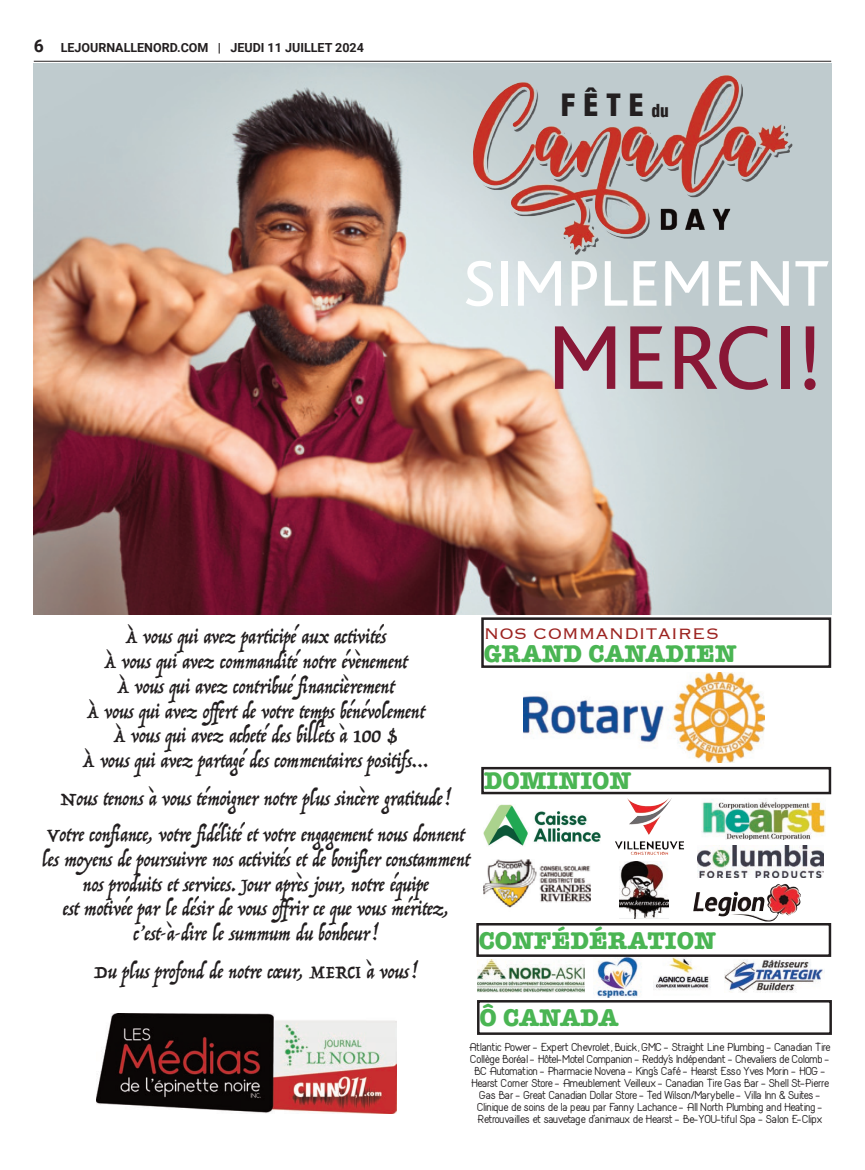
<style>
.page{position:relative;width:865px;height:1170px;background:#fff}
.page>*{position:absolute;margin:0;border:0;box-sizing:border-box;transform-origin:0 0}
.t1{font:900 condensed 30px "Helvetica Condensed";color:#231f20}
.t2{font:700 25px "American Typewriter";color:#4ab553}
.t3{font:20px/24.8px "Trattatello";color:#231f20;text-align:center}
.t4{font:300 20px "Copperplate";color:#9c2320}
.t5{font:700 12.5px "Roboto";color:#231f20}
.t6{font:11.25px/12px "Hover Classic";color:#231f20;text-align:center}
.s1{font-size:17.5px}
</style>
<div class="page">
<hr style="left:34px;top:61px;width:796px;height:1px;background:#231f20">
<div style="left:481px;top:617px;width:349px;height:51px;border:2px solid #231f20"></div>
<img style="left:523px;top:672px;width:241px;height:91px">
<div style="left:481px;top:767px;width:349px;height:27px;border:2px solid #231f20"></div>
<img style="left:483px;top:804px;width:117px;height:42px">
<img style="left:724px;top:960px;width:99px;height:33px">
<img style="left:477px;top:960px;width:107px;height:32px">
<img style="left:34px;top:63px;width:796px;height:551px">
<svg style="left:465px;top:261px;width:28px;height:45px"></svg>
<div style="left:501px;top:261px;width:6px;height:45px;background:#fff"></div>
<svg style="left:517px;top:261px;width:43px;height:45px"></svg>
<svg style="left:571px;top:261px;width:25px;height:45px"></svg>
<svg style="left:604px;top:261px;width:23px;height:45px"></svg>
<svg style="left:633px;top:261px;width:23px;height:45px"></svg>
<svg style="left:665px;top:261px;width:43px;height:45px"></svg>
<svg style="left:718px;top:261px;width:23px;height:45px"></svg>
<svg style="left:750px;top:261px;width:38px;height:45px"></svg>
<svg style="left:795px;top:261px;width:33px;height:45px"></svg>
<svg style="left:554px;top:326px;width:61px;height:63px;background:#b48897"></svg>
<svg style="left:630px;top:326px;width:32px;height:63px;background:#a87384"></svg>
<svg style="left:674px;top:326px;width:93px;height:64px;background:#ab8794"></svg>
<div style="left:780px;top:326px;width:8px;height:63px;background:#891736"></div>
<svg style="left:803px;top:326px;width:12px;height:64px"></svg>
<img style="left:472px;top:82px;width:175px;height:165px">
<svg style="left:569px;top:247px;width:20px;height:8px"></svg>
<div style="left:549px;top:83px;width:139px;height:37px;background:#bfcbce"></div>
<img style="left:483px;top:860px;width:107px;height:48px">
<img style="left:693px;top:884px;width:107px;height:37px">
<img style="left:701px;top:798px;width:124px;height:41px">
<img style="left:619px;top:861px;width:49px;height:57px">
<img style="left:97px;top:1013px;width:299px;height:100px">
<img style="left:615px;top:798px;width:68px;height:57px">
<svg style="left:697px;top:845px;width:127px;height:33px"></svg>
<img style="left:697px;top:846px;width:126px;height:31px">
<img style="left:593px;top:957px;width:48px;height:41px">
<img style="left:653px;top:957px;width:58px;height:33px">
<div style="left:476px;top:1000px;width:355px;height:35px;border:2px solid #231f20"></div>
<div style="left:476px;top:923px;width:354px;height:34px;border:2px solid #231f20"></div>
<p class="t5" style="left:34px;top:41px;width:331px"><span class="s1">6</span> LEJOURNALLENORD.COM | JEUDI 11 JUILLET 2024</p>
<p class="t1" style="left:560px;top:89px;width:110px">FÊTE <span class="s1">du</span></p>
<p class="t3" style="left:125px;top:624px;width:262px">À vous qui avez participé aux activités</p>
<p class="t3" style="left:104px;top:649px;width:305px">À vous qui avez commandité notre évènement</p>
<p class="t3" style="left:117px;top:674px;width:279px">À vous qui avez contribué financièrement</p>
<p class="t3" style="left:86px;top:698px;width:339px">À vous qui avez offert de votre temps bénévolement</p>
<p class="t3" style="left:113px;top:723px;width:286px">À vous qui avez acheté des billets à 100 $</p>
<p class="t3" style="left:82px;top:748px;width:348px">À vous qui avez partagé des commentaires positifs…</p>
<p class="t3" style="left:60px;top:785px;width:391px">Nous tenons à vous témoigner notre plus sincère gratitude !</p>
<p class="t3" style="left:41px;top:822px;width:429px">Votre confiance, votre fidélité et votre engagement nous donnent les moyens de poursuivre nos activités et de bonifier constamment nos produits et services. Jour après jour, notre équipe</p>
<p class="t3" style="left:62px;top:896px;width:387px">est motivée par le désir de vous offrir ce que vous méritez,</p>
<p class="t3" style="left:133px;top:921px;width:246px">c’est-à-dire le summum du bonheur !</p>
<p class="t3" style="left:94px;top:958px;width:324px">Du plus profond de notre cœur, MERCI à vous !</p>
<p class="t4" style="left:483px;top:624px;width:236px">NOS COMMANDITAIRES</p>
<p class="t2" style="left:483px;top:638px;width:254px">GRAND CANADIEN</p>
<p class="t2" style="left:483px;top:765px;width:149px">DOMINION</p>
<p class="t2" style="left:478px;top:925px;width:238px">CONFÉDÉRATION</p>
<p class="t2" style="left:479px;top:1002px;width:140px">Ô CANADA</p>
<p class="t6" style="left:469px;top:1041px;width:362px">Atlantic Power - Expert Chevrolet, Buick, GMC - Straight Line Plumbing - Canadian Tire Collège Boréal - Hôtel-Motel Companion - Reddy’s Indépendant - Chevaliers de Colomb - BC Automation - Pharmacie Novena - King’s Café - Hearst Esso Yves Morin - HOG - Hearst Corner Store - Ameublement Veilleux - Canadian Tire Gas Bar - Shell St-Pierre Gas Bar - Great Canadian Dollar Store - Ted Wilson/Marybelle - Villa Inn &amp; Suites - Clinique de soins de la peau par Fanny Lachance - All North Plumbing and Heating - Retrouvailles et sauvetage d’animaux de Hearst - Be-YOU-tiful Spa - Salon E-Clipx</p>
</div>
